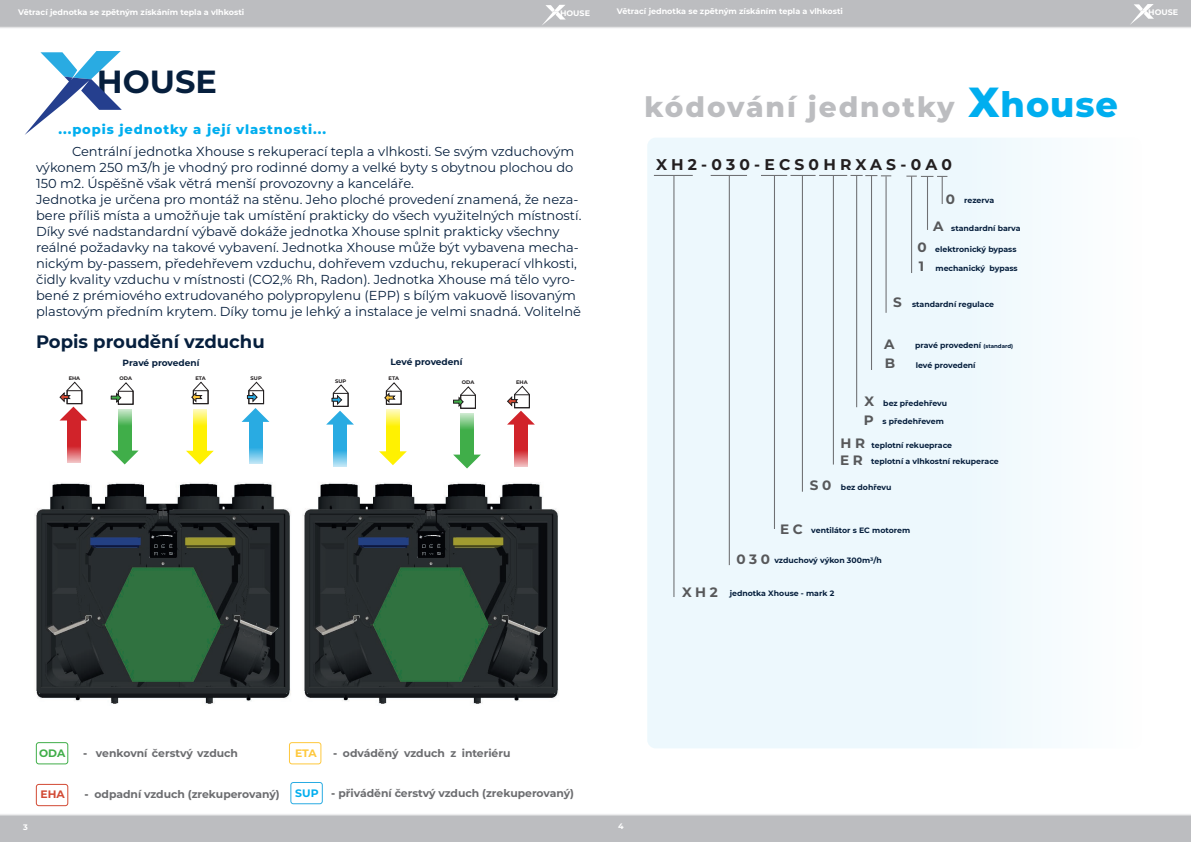
<style>
.page{position:relative;width:1191px;height:842px;background:#fff}
.page>*{position:absolute;margin:0;border:0;box-sizing:border-box;transform-origin:0 0}
.t1{font:700 32px "Montserrat";color:#061f3d}
.t2{font:800 28px "Montserrat";letter-spacing:.07em;color:#bcbdc0}
.t3{font:700 18px "Montserrat";color:#061f3d}
.t4{font:700 15.5px "Montserrat";letter-spacing:.265em;color:#231f20}
.t5{font:700 13.6px "Montserrat";color:#57585a}
.t6{font:13px/16px "Montserrat";color:#061f3d}
.t7{font:800 13px "Montserrat";letter-spacing:.07em;color:#00aeef}
.t8{font:700 10.8px "Montserrat";color:#6c6d70}
.t9{font:700 10.8px "Montserrat";color:#40ae49}
.t10{font:700 10.8px "Montserrat";color:#fec83d}
.t11{font:700 10.8px "Montserrat";color:#d24933}
.t12{font:700 9px "Montserrat";letter-spacing:-.005em;color:#061f3d}
.t13{font:700 8px "Montserrat";color:#fff}
.t14{font:700 7.8px/16.3px "Montserrat";color:#061f3d}
.t15{font:700 5.2px "Montserrat";color:#231f20}
.s1{font-size:42px;color:#00aeef}
.s2{font-size:35px;color:#00aeef}
.s3{font-size:13.6px;color:#57585a}
.s4{font-size:5.5px}
.s5{color:#57585a}
.s6{color:#00aeef}
</style>
<div class="page">
<div style="left:0;top:814px;width:1191px;height:28px;background:#bcbdc0"></div>
<svg style="left:25px;top:51px;width:97px;height:84px"></svg>
<div style="left:36px;top:742px;width:32px;height:22px;border:1px solid #40ae49;border-radius:3px"></div>
<div style="left:290px;top:782px;width:33px;height:22px;border:1px solid #29abe2;border-radius:3px"></div>
<div style="left:289px;top:742px;width:32px;height:22px;border:1px solid #fec83d;border-radius:3px"></div>
<div style="left:36px;top:784px;width:32px;height:22px;border:1px solid #d24933;border-radius:3px"></div>
<div style="left:647px;top:138px;width:495px;height:610px;background:linear-gradient(to right,#e9f6fc,#f7fcfe);border-radius:9px"></div>
<hr style="left:710px;top:175px;width:37px;height:1px;background:#6f7073">
<hr style="left:654px;top:175px;width:39px;height:1px;background:#6f7073">
<svg style="left:906px;top:176px;width:41px;height:28px"></svg>
<hr style="left:927px;top:176px;width:1px;height:54px;background:#6f7073">
<hr style="left:911px;top:176px;width:1px;height:97px;background:#6f7073">
<hr style="left:885px;top:176px;width:1px;height:137px;background:#6f7073">
<hr style="left:871px;top:175px;width:1px;height:195px;background:#6f7073">
<hr style="left:856px;top:176px;width:1px;height:231px;background:#6f7073">
<hr style="left:833px;top:176px;width:1px;height:289px;background:#6f7073">
<hr style="left:802px;top:176px;width:1px;height:316px;background:#6f7073">
<hr style="left:774px;top:176px;width:1px;height:353px;background:#6f7073">
<hr style="left:729px;top:176px;width:1px;height:389px;background:#6f7073">
<hr style="left:673px;top:175px;width:1px;height:422px;background:#6f7073">
<svg style="left:761px;top:175px;width:130px;height:1px"></svg>
<svg style="left:249px;top:422px;width:13px;height:42px"></svg>
<svg style="left:67px;top:420px;width:13px;height:42px"></svg>
<svg style="left:118px;top:409px;width:13px;height:42px"></svg>
<svg style="left:111px;top:451px;width:27px;height:13px"></svg>
<svg style="left:193px;top:409px;width:14px;height:42px"></svg>
<svg style="left:186px;top:451px;width:28px;height:14px"></svg>
<svg style="left:242px;top:381px;width:27px;height:41px"></svg>
<svg style="left:110px;top:382px;width:24px;height:23px"></svg>
<svg style="left:59px;top:381px;width:28px;height:39px"></svg>
<svg style="left:191px;top:381px;width:18px;height:23px"></svg>
<div style="left:0;top:0;width:1191px;height:29px;background:#bcbdc0"></div>
<svg style="left:542px;top:5px;width:24px;height:20px"></svg>
<svg style="left:1130px;top:4px;width:24px;height:21px"></svg>
<img style="left:35px;top:482px;width:256px;height:222px">
<img style="left:303px;top:482px;width:256px;height:222px">
<svg style="left:333px;top:425px;width:14px;height:41px"></svg>
<svg style="left:326px;top:384px;width:28px;height:41px"></svg>
<svg style="left:514px;top:425px;width:14px;height:41px"></svg>
<svg style="left:507px;top:385px;width:28px;height:40px"></svg>
<svg style="left:460px;top:413px;width:14px;height:42px"></svg>
<svg style="left:453px;top:455px;width:28px;height:13px"></svg>
<svg style="left:453px;top:386px;width:23px;height:23px"></svg>
<svg style="left:386px;top:409px;width:14px;height:42px"></svg>
<svg style="left:379px;top:451px;width:28px;height:14px"></svg>
<svg style="left:384px;top:382px;width:18px;height:23px"></svg>
<p class="t13" style="left:18px;top:7px;width:228px">Větrací jednotka se zpětným získáním tepla a vlhkosti</p>
<p class="t13" style="left:560px;top:8px;width:31px">HOUSE</p>
<p class="t13" style="left:617px;top:5px;width:228px">Větrací jednotka se zpětným získáním tepla a vlhkosti</p>
<p class="t13" style="left:1148px;top:7px;width:31px">HOUSE</p>
<h1 class="t1" style="left:97px;top:59px;width:121px">HOUSE</h1>
<p class="t7" style="left:59px;top:120px;width:269px">...popis jednotky a její vlastnosti...</p>
<p class="t6" style="left:36px;top:143px;width:547px;text-indent:36px">Centrální jednotka Xhouse s rekuperací tepla a vlhkosti. Se svým vzduchovým výkonem 250 m3/h je vhodný pro rodinné domy a velké byty s obytnou plochou do 150 m2. Úspěšně však větrá menší provozovny a kanceláře.<br>Jednotka je určena pro montáž na stěnu. Jeho ploché provedení znamená, že neza&shy;bere příliš místa a umožňuje tak umístění prakticky do všech využitelných místností.<br>Díky své nadstandardní výbavě dokáže jednotka Xhouse splnit prakticky všechny reálné požadavky na takové vybavení. Jednotka Xhouse může být vybavena mecha&shy;nickým by-passem, předehřevem vzduchu, dohřevem vzduchu, rekuperací vlhkosti, čidly kvality vzduchu v místnosti (CO2,% Rh, Radon). Jednotka Xhouse má tělo vyro&shy;bené z prémiového extrudovaného polypropylenu (EPP) s bílým vakuově lisovaným plastovým předním krytem. Díky tomu je lehký a instalace je velmi snadná. Volitelně</p>
<h3 class="t3" style="left:36px;top:328px;width:230px">Popis proudění vzduchu</h3>
<p class="t12" style="left:123px;top:357px;width:78px">Pravé provedení</p>
<p class="t12" style="left:390px;top:355px;width:73px">Levé provedení</p>
<p class="t15" style="left:69px;top:374px;width:13px">EHA</p>
<p class="t15" style="left:119px;top:375px;width:14px">ODA</p>
<p class="t15" style="left:195px;top:374px;width:12px">ETA</p>
<p class="t15" style="left:251px;top:374px;width:13px">SUP</p>
<p class="t15" style="left:335px;top:377px;width:13px">SUP</p>
<p class="t15" style="left:388px;top:375px;width:12px">ETA</p>
<p class="t15" style="left:462px;top:379px;width:14px">ODA</p>
<p class="t15" style="left:516px;top:378px;width:13px">EHA</p>
<h2 class="t2" style="left:644px;top:87px;width:475px">kódování jednotky <span class="s1">X</span><span class="s2">house</span></h2>
<p class="t4" style="left:656px;top:153px;width:297px">XH2-030-ECS0HRXAS-0A0</p>
<p class="t14" style="left:945px;top:192px;width:50px"><span class="s3">0</span> rezerva</p>
<p class="t14" style="left:933px;top:219px;width:89px"><span class="s3">A</span> standardní barva</p>
<p class="t14" style="left:917px;top:240px;width:101px"><span class="s3">0</span> elektronický bypass</p>
<p class="t14" style="left:918px;top:259px;width:100px"><span class="s3">1</span> mechanický bypass</p>
<p class="t14" style="left:893px;top:295px;width:102px"><span class="s3">S</span> standardní regulace</p>
<p class="t5" style="left:884px;top:334px;width:12px">A</p>
<p class="t14" style="left:915px;top:337px;width:100px">pravé provedení <span class="s4">(standard)</span></p>
<p class="t5" style="left:884px;top:354px;width:12px">B</p>
<p class="t14" style="left:915px;top:356px;width:61px">levé provedení</p>
<p class="t14" style="left:864px;top:395px;width:84px"><span class="s3">X</span> bez předehřevu</p>
<p class="t14" style="left:840px;top:436px;width:160px"><span class="s3">H R</span> teplotní rekueprace<br><span class="s3">E R</span> teplotní a vlhkostní rekuperace</p>
<p class="t14" style="left:810px;top:479px;width:83px"><span class="s3">S 0</span> bez dohřevu</p>
<p class="t14" style="left:780px;top:522px;width:131px"><span class="s3">E C</span> ventilátor s EC motorem</p>
<p class="t14" style="left:736px;top:552px;width:147px"><span class="s3">0 3 0</span> vzduchový výkon 300m3/h</p>
<p class="t14" style="left:682px;top:585px;width:152px"><span class="s3">X H 2</span> jednotka Xhouse - mark 2</p>
<p class="t14" style="left:863px;top:413px;width:82px"><span class="s3">P</span> s předehřevem</p>
<p class="t9" style="left:39px;top:745px;width:28px">ODA</p>
<p class="t8" style="left:83px;top:745px;width:156px"><span class="s5">-</span> venkovní čerstvý vzduch</p>
<p class="t11" style="left:40px;top:786px;width:26px">EHA</p>
<p class="t8" style="left:85px;top:786px;width:197px"><span class="s5">-</span> odpadní vzduch (zrekuperovaný)</p>
<p class="t10" style="left:295px;top:746px;width:23px">ETA</p>
<p class="t8" style="left:333px;top:746px;width:179px"><span class="s5">-</span> odváděný vzduch z interiéru</p>
<p class="t8" style="left:295px;top:785px;width:280px"><span class="s6">SUP</span> <span class="s5">-</span> přivádění čerstvý vzduch (zrekuperovaný)</p>
<p class="t13" style="left:23px;top:821px;width:5px">3</p>
<p class="t13" style="left:618px;top:820px;width:7px">4</p>
</div>
